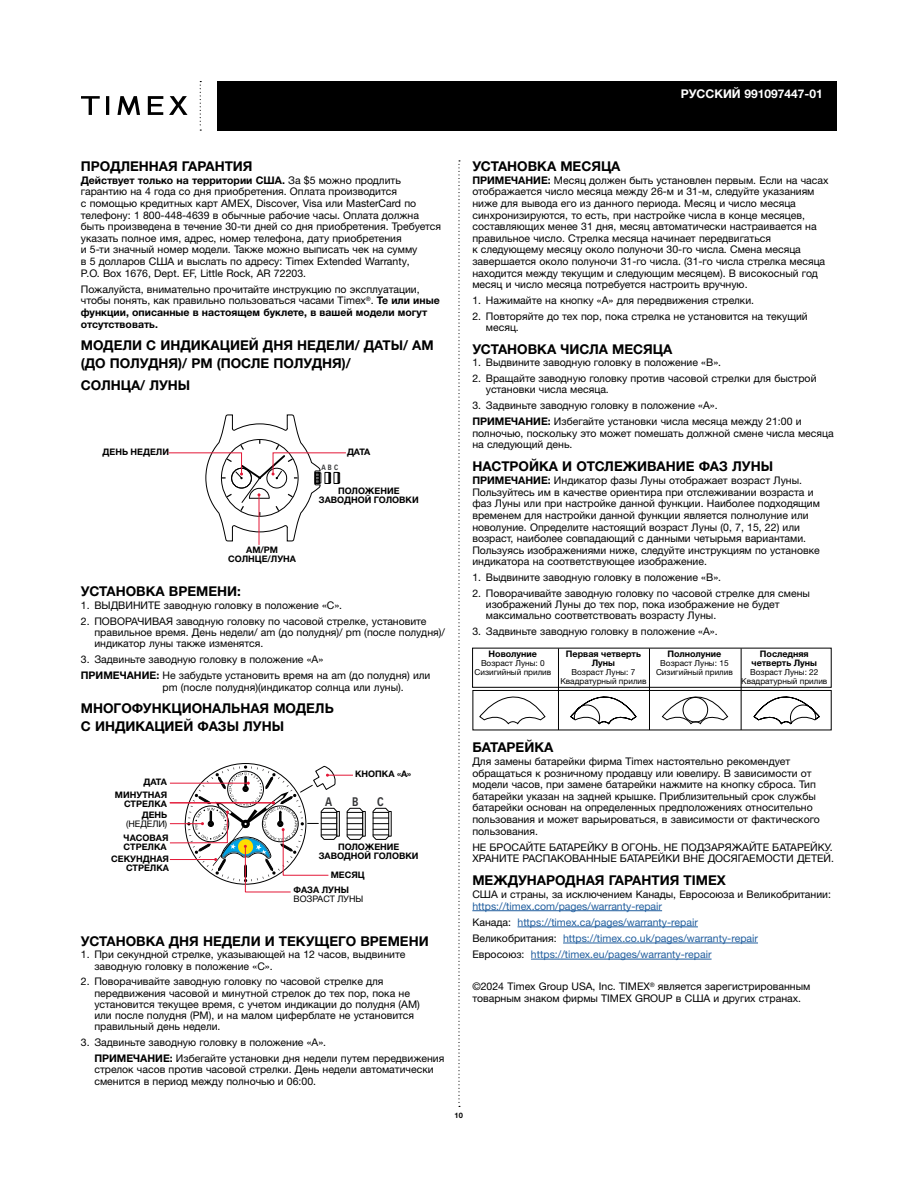
<style>
.page{position:relative;width:918px;height:1188px;background:#fff}
.page>*{position:absolute;margin:0;border:0;box-sizing:border-box;transform-origin:0 0}
.t1{font:700 13.5px/18px "Helvetica Neue LTW1 G";color:#000}
.t2{font:700 12.15px "Vectora LH";color:#343537;scale:.8 1}
.t3{font:700 12px "Helvetica Neue LTW1 G";color:#fff}
.t4{font:10.5px/11.6px "Helvetica Neue LTW1 G";color:#000}
.t5{font:10.5px/16.2px "Helvetica Neue LTW1 G";color:#215e9e}
.t6{font:700 9px/9px "Helvetica Neue LTW1 G";color:#000;text-align:center}
.t7{font:9px "Helvetica Neue LTW1 G";color:#000}
.t8{font:8.25px/9px "Helvetica Neue LTW1 G";color:#000;text-align:center}
.t9{font:700 7.5px "Vectora LH";color:#343537;scale:.8 1}
.t10{font:700 7.5px "Helvetica Neue LTW1 G";color:#000}
.s1{font-weight:700}
.s2{color:#000}
</style>
<div class="page">
<div style="left:217px;top:81px;width:620px;height:50px;background:#000"></div>
<svg style="left:458px;top:160px;width:2px;height:947px"></svg>
<svg style="left:200px;top:81px;width:1px;height:50px"></svg>
<svg style="left:117px;top:96px;width:23px;height:19px"></svg>
<svg style="left:81px;top:96px;width:19px;height:19px"></svg>
<svg style="left:148px;top:96px;width:15px;height:19px"></svg>
<hr style="left:106px;top:96px;width:3px;height:19px;background:#000">
<svg style="left:169px;top:96px;width:19px;height:19px"></svg>
<hr style="left:259px;top:495px;width:1px;height:50px;background:#e31837">
<svg style="left:168px;top:415px;width:178px;height:126px"></svg>
<svg style="left:373px;top:808px;width:16px;height:32px"></svg>
<svg style="left:169px;top:763px;width:194px;height:130px"></svg>
<hr style="left:472px;top:910px;width:190px;height:1px;background:#215e9e">
<hr style="left:518px;top:927px;width:180px;height:1px;background:#215e9e">
<hr style="left:563px;top:943px;width:195px;height:1px;background:#215e9e">
<hr style="left:531px;top:959px;width:181px;height:1px;background:#215e9e">
<svg style="left:479px;top:672px;width:341px;height:55px"></svg>
<div style="left:473px;top:690px;width:358px;height:40px;border:1px solid #000"></div>
<hr style="left:558px;top:648px;width:1px;height:82px;background:#000">
<hr style="left:649px;top:648px;width:1px;height:82px;background:#000">
<hr style="left:741px;top:648px;width:1px;height:82px;background:#000">
<p class="t3" style="left:681px;top:87px;width:143px">РУССКИЙ 991097447-01</p>
<p class="t1" style="left:81px;top:157px;width:173px">ПРОДЛЕННАЯ ГАРАНТИЯ</p>
<p class="t4" style="left:81px;top:174px;width:362px"><span class="s1">Действует только на территории США.</span> За $5 можно продлить гарантию на 4 года со дня приобретения. Оплата производится<br>с помощью кредитных карт AMEX, Discover, Visa или MasterCard по телефону: 1 800-448-4639 в обычные рабочие часы. Оплата должна быть произведена в течение 30-ти дней со дня приобретения. Требуется указать полное имя, адрес, номер телефона, дату приобретения<br>и 5-ти значный номер модели. Также можно выписать чек на сумму<br>в 5 долларов США и выслать по адресу: Timex Extended Warranty,<br>P.O. Box 1676, Dept. EF, Little Rock, AR 72203.</p>
<p class="t4" style="left:81px;top:283px;width:360px">Пожалуйста, внимательно прочитайте инструкцию по эксплуатации, чтобы понять, как правильно пользоваться часами Timex<sup>®</sup>. <span class="s1">Те или иные функции, описанные в настоящем буклете, в вашей модели могут отсутствовать.</span></p>
<p class="t1" style="left:81px;top:336px;width:354px">МОДЕЛИ С ИНДИКАЦИЕЙ ДНЯ НЕДЕЛИ/ ДАТЫ/ AM (ДО ПОЛУДНЯ)/ PM (ПОСЛЕ ПОЛУДНЯ)/</p>
<p class="t1" style="left:81px;top:376px;width:111px">СОЛНЦА/ ЛУНЫ</p>
<p class="t6" style="left:103px;top:448px;width:68px">ДЕНЬ НЕДЕЛИ</p>
<p class="t6" style="left:228px;top:545px;width:69px">AM/PM<br>СОЛНЦЕ/ЛУНА</p>
<p class="t9" style="left:322px;top:463px;width:22px">ABC</p>
<p class="t6" style="left:347px;top:448px;width:25px">ДАТА</p>
<p class="t6" style="left:319px;top:487px;width:101px">ПОЛОЖЕНИЕ<br>ЗАВОДНОЙ ГОЛОВКИ</p>
<p class="t1" style="left:81px;top:583px;width:162px">УСТАНОВКА ВРЕМЕНИ:</p>
<p class="t4" style="left:81px;top:600px;width:263px">1. ВЫДВИНИТЕ заводную головку в положение «C».</p>
<p class="t4" style="left:94px;top:615px;width:352px;text-indent:-14px">2. ПОВОРАЧИВАЯ заводную головку по часовой стрелке, установите правильное время. День недели/ am (до полудня)/ pm (после полудня)/ индикатор луны также изменятся.</p>
<p class="t4" style="left:81px;top:651px;width:351px;line-height:16.2px">3. Задвиньте заводную головку в положение «A»<br><span class="s1">ПРИМЕЧАНИЕ:</span> Не забудьте установить время на am (до полудня) или</p>
<p class="t4" style="left:162px;top:681px;width:243px">pm (после полудня)(индикатор солнца или луны).</p>
<p class="t1" style="left:81px;top:699px;width:254px">МНОГОФУНКЦИОНАЛЬНАЯ МОДЕЛЬ<br>С ИНДИКАЦИЕЙ ФАЗЫ ЛУНЫ</p>
<p class="t6" style="left:115px;top:776px;width:54px;line-height:12.6px;text-align:right">ДАТА<br>МИНУТНАЯ</p>
<p class="t6" style="left:124px;top:799px;width:45px;line-height:10.5px;text-align:right">СТРЕЛКА<br>ДЕНЬ</p>
<p class="t7" style="left:126px;top:818px;width:43px">(НЕДЕЛИ)</p>
<p class="t6" style="left:124px;top:833px;width:46px;text-align:left">ЧАСОВАЯ<br>СТРЕЛКА</p>
<p class="t6" style="left:111px;top:854px;width:59px;text-align:right">СЕКУНДНАЯ<br>СТРЕЛКА</p>
<p class="t6" style="left:355px;top:770px;width:58px">КНОПКА «A»</p>
<p class="t2" style="left:325px;top:794px;width:10px">A</p>
<p class="t2" style="left:352px;top:794px;width:9px">B</p>
<p class="t2" style="left:377px;top:794px;width:10px">C</p>
<p class="t6" style="left:319px;top:842px;width:101px">ПОЛОЖЕНИЕ<br>ЗАВОДНОЙ ГОЛОВКИ</p>
<p class="t6" style="left:294px;top:867px;width:73px;line-height:15.1px;text-align:left;text-indent:37px">МЕСЯЦ<br>ФАЗА ЛУНЫ</p>
<p class="t7" style="left:294px;top:893px;width:71px">ВОЗРАСТ ЛУНЫ</p>
<p class="t1" style="left:81px;top:932px;width:349px">УСТАНОВКА ДНЯ НЕДЕЛИ И ТЕКУЩЕГО ВРЕМЕНИ</p>
<p class="t4" style="left:94px;top:949px;width:312px;text-indent:-14px">1. При секундной стрелке, указывающей на 12 часов, выдвините заводную головку в положение «C».</p>
<p class="t4" style="left:94px;top:976px;width:327px;text-indent:-14px">2. Поворачивайте заводную головку по часовой стрелке для передвижения часовой и минутной стрелок до тех пор, пока не установится текущее время, с учетом индикации до полудня (AM) или после полудня (PM), и на малом циферблате не установится правильный день недели.</p>
<p class="t4" style="left:94px;top:1034px;width:351px;line-height:16.2px;text-indent:-14px">3. Задвиньте заводную головку в положение «A».<br><span class="s1">ПРИМЕЧАНИЕ:</span> Избегайте установки дня недели путем передвижения</p>
<p class="t4" style="left:94px;top:1064px;width:341px">стрелок часов против часовой стрелки. День недели автоматически сменится в период между полночью и 06:00.</p>
<p class="t1" style="left:472px;top:157px;width:150px">УСТАНОВКА МЕСЯЦА</p>
<p class="t4" style="left:472px;top:174px;width:358px"><span class="s1">ПРИМЕЧАНИЕ:</span> Месяц должен быть установлен первым. Если на часах отображается число месяца между 26-м и 31-м, следуйте указаниям ниже для вывода его из данного периода. Месяц и число месяца синхронизируются, то есть, при настройке числа в конце месяцев, составляющих менее 31 дня, месяц автоматически настраивается на правильное число. Стрелка месяца начинает передвигаться<br>к следующему месяцу около полуночи 30-го числа. Смена месяца завершается около полуночи 31-го числа. (31-го числа стрелка месяца находится между текущим и следующим месяцем). В високосный год месяц и число месяца потребуется настроить вручную.</p>
<p class="t4" style="left:472px;top:294px;width:283px">1. Нажимайте на кнопку «A» для передвижения стрелки.</p>
<p class="t4" style="left:486px;top:310px;width:323px;text-indent:-14px">2. Повторяйте до тех пор, пока стрелка не установится на текущий месяц.</p>
<p class="t1" style="left:472px;top:340px;width:201px">УСТАНОВКА ЧИСЛА МЕСЯЦА</p>
<p class="t4" style="left:472px;top:357px;width:250px">1. Выдвините заводную головку в положение «B».</p>
<p class="t4" style="left:486px;top:373px;width:332px;text-indent:-14px">2. Вращайте заводную головку против часовой стрелки для быстрой установки числа месяца.</p>
<p class="t4" style="left:472px;top:397px;width:331px;line-height:16.2px">3. Задвиньте заводную головку в положение «A».<br><span class="s1">ПРИМЕЧАНИЕ:</span> Избегайте установки числа месяца между 21:00 и</p>
<p class="t4" style="left:472px;top:427px;width:363px">полночью, поскольку это может помешать должной смене числа месяца на следующий день.</p>
<p class="t1" style="left:472px;top:457px;width:302px">НАСТРОЙКА И ОТСЛЕЖИВАНИЕ ФАЗ ЛУНЫ</p>
<p class="t4" style="left:472px;top:474px;width:349px"><span class="s1">ПРИМЕЧАНИЕ:</span> Индикатор фазы Луны отображает возраст Луны.<br>Пользуйтесь им в качестве ориентира при отслеживании возраста и фаз Луны или при настройке данной функции. Наиболее подходящим временем для настройки данной функции является полнолуние или новолуние. Определите настоящий возраст Луны (0, 7, 15, 22) или возраст, наиболее совпадающий с данными четырьмя вариантами.<br>Пользуясь изображениями ниже, следуйте инструкциям по установке индикатора на соответствующее изображение.</p>
<p class="t4" style="left:472px;top:572px;width:250px">1. Выдвините заводную головку в положение «B».</p>
<p class="t4" style="left:486px;top:587px;width:326px;text-indent:-14px">2. Поворачивайте заводную головку по часовой стрелке для смены изображений Луны до тех пор, пока изображение не будет максимально соответствовать возрасту Луны.</p>
<p class="t4" style="left:472px;top:626px;width:247px">3. Задвиньте заводную головку в положение «A».</p>
<p class="t6" style="left:489px;top:650px;width:50px">Новолуние</p>
<p class="t8" style="left:474px;top:659px;width:78px">Возраст Луны: 0<br>Сизигийный прилив</p>
<p class="t6" style="left:566px;top:649px;width:76px">Первая четверть<br>Луны</p>
<p class="t8" style="left:560px;top:667px;width:88px">Возраст Луны: 7<br>Квадратурный прилив</p>
<p class="t6" style="left:668px;top:650px;width:55px">Полнолуние</p>
<p class="t8" style="left:656px;top:659px;width:78px">Возраст Луны: 15<br>Сизигийный прилив</p>
<p class="t6" style="left:752px;top:650px;width:67px">Последняя четверть Луны</p>
<p class="t8" style="left:741px;top:668px;width:88px">Возраст Луны: 22<br>Квадратурный прилив</p>
<p class="t1" style="left:472px;top:738px;width:82px">БАТАРЕЙКА</p>
<p class="t4" style="left:472px;top:755px;width:349px">Для замены батарейки фирма Timex настоятельно рекомендует обращаться к розничному продавцу или ювелиру. В зависимости от модели часов, при замене батарейки нажмите на кнопку сброса. Тип батарейки указан на задней крышке. Приблизительный срок службы батарейки основан на определенных предположениях относительно пользования и может варьироваться, в зависимости от фактического пользования.</p>
<p class="t4" style="left:472px;top:841px;width:363px">НЕ БРОСАЙТЕ БАТАРЕЙКУ В ОГОНЬ. НЕ ПОДЗАРЯЖАЙТЕ БАТАРЕЙКУ.<br>ХРАНИТЕ РАСПАКОВАННЫЕ БАТАРЕЙКИ ВНЕ ДОСЯГАЕМОСТИ ДЕТЕЙ.</p>
<p class="t1" style="left:472px;top:871px;width:255px">МЕЖДУНАРОДНАЯ ГАРАНТИЯ TIMEX</p>
<p class="t4" style="left:472px;top:888px;width:360px">США и страны, за исключением Канады, Евросоюза и Великобритании:</p>
<p class="t5" style="left:472px;top:898px;width:287px">https://timex.com/pages/warranty-repair<br><span class="s2">Канада:</span> https://timex.ca/pages/warranty-repair <span class="s2">Великобритания:</span> https://timex.co.uk/pages/warranty-repair <span class="s2">Евросоюз:</span> https://timex.eu/pages/warranty-repair</p>
<p class="t4" style="left:472px;top:981px;width:340px">©2024 Timex Group USA, Inc. TIMEX<sup>®</sup> является зарегистрированным товарным знаком фирмы TIMEX GROUP в США и других странах.</p>
<p class="t10" style="left:455px;top:1111px;width:10px">10</p>
</div>
